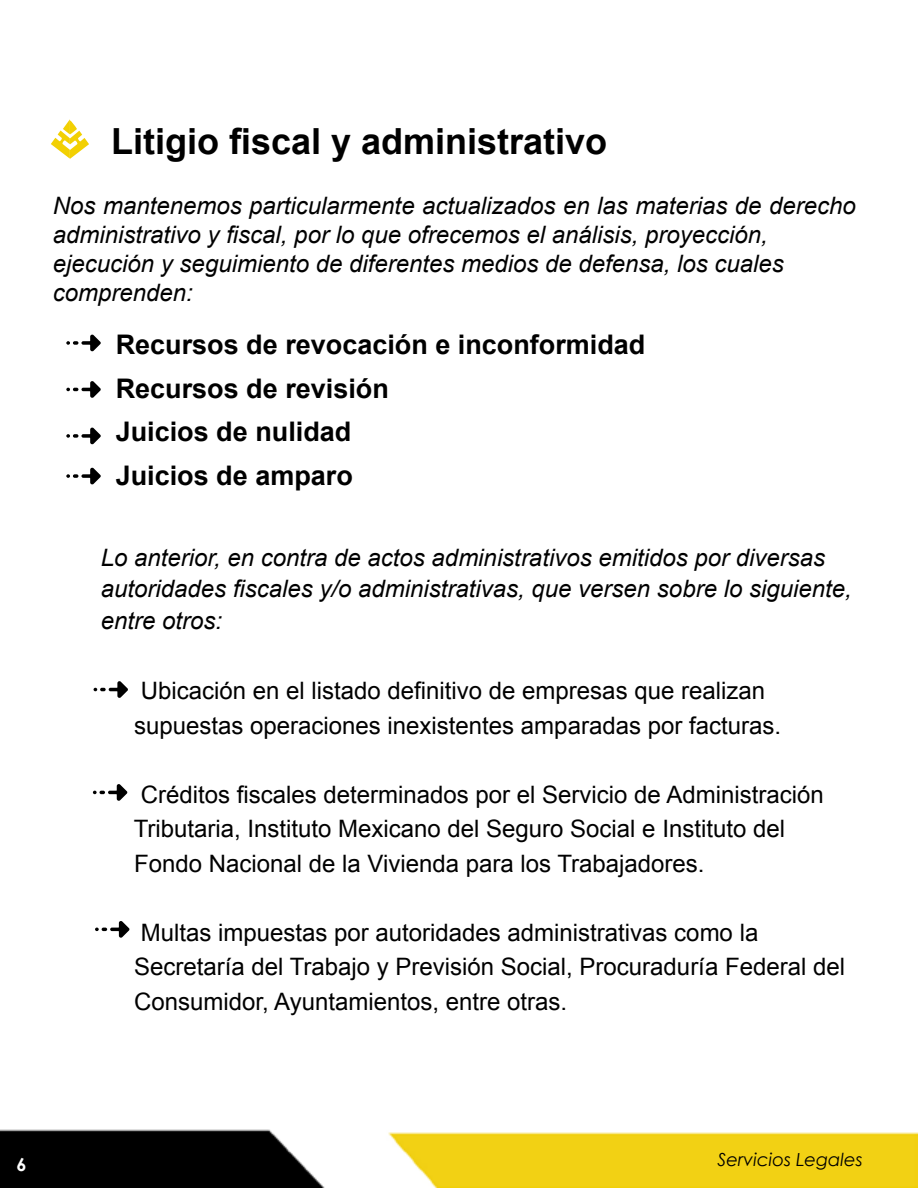
<style>
.page{position:relative;width:918px;height:1188px;background:#fff}
.page>*{position:absolute;margin:0;border:0;box-sizing:border-box;transform-origin:0 0}
.t1{font:700 36px "Arial";color:#000}
.t2{font:700 27px/43.5px "Arial";color:#000}
.t3{font:24px/34.5px "Arial";color:#000}
.t4{font:italic 24px/28.8px "Arial";color:#000}
.t5{font:italic 18px "Century Gothic";color:#000}
.t6{font:700 18px "Century Gothic";color:#fff}
</style>
<div class="page">
<img style="left:0;top:688px;width:918px;height:500px">
<svg style="left:51px;top:119px;width:38px;height:40px"></svg>
<svg style="left:66px;top:334px;width:35px;height:18px"></svg>
<svg style="left:66px;top:381px;width:35px;height:17px"></svg>
<svg style="left:66px;top:427px;width:35px;height:18px"></svg>
<svg style="left:66px;top:467px;width:35px;height:18px"></svg>
<svg style="left:94px;top:681px;width:34px;height:18px"></svg>
<svg style="left:93px;top:783px;width:35px;height:18px"></svg>
<svg style="left:95px;top:920px;width:35px;height:18px"></svg>
<h1 class="t1" style="left:111px;top:118px;width:498px">Litigio fiscal y administrativo</h1>
<p class="t4" style="left:53px;top:192px;width:804px">Nos mantenemos particularmente actualizados en las materias de derecho administrativo y fiscal, por lo que ofrecemos el análisis, proyección, ejecución y seguimiento de diferentes medios de defensa, los cuales comprenden:</p>
<p class="t2" style="left:116px;top:324px;width:531px">Recursos de revocación e inconformidad<br>Recursos de revisión<br>Juicios de nulidad<br>Juicios de amparo</p>
<p class="t4" style="left:101px;top:542px;width:752px;line-height:31.5px">Lo anterior, en contra de actos administrativos emitidos por diversas autoridades fiscales y/o administrativas, que versen sobre lo siguiente, entre otros:</p>
<p class="t3" style="left:134px;top:674px;width:648px">Ubicación en el listado definitivo de empresas que realizan supuestas operaciones inexistentes amparadas por facturas.</p>
<p class="t3" style="left:134px;top:777px;width:692px">Créditos fiscales determinados por el Servicio de Administración<br>Tributaria, Instituto Mexicano del Seguro Social e Instituto del<br>Fondo Nacional de la Vivienda para los Trabajadores.</p>
<p class="t3" style="left:134px;top:915px;width:712px">Multas impuestas por autoridades administrativas como la<br>Secretaría del Trabajo y Previsión Social, Procuraduría Federal del<br>Consumidor, Ayuntamientos, entre otras.</p>
<p class="t6" style="left:16px;top:1153px;width:12px">6</p>
<p class="t5" style="left:717px;top:1149px;width:147px">Servicios Legales</p>
</div>
